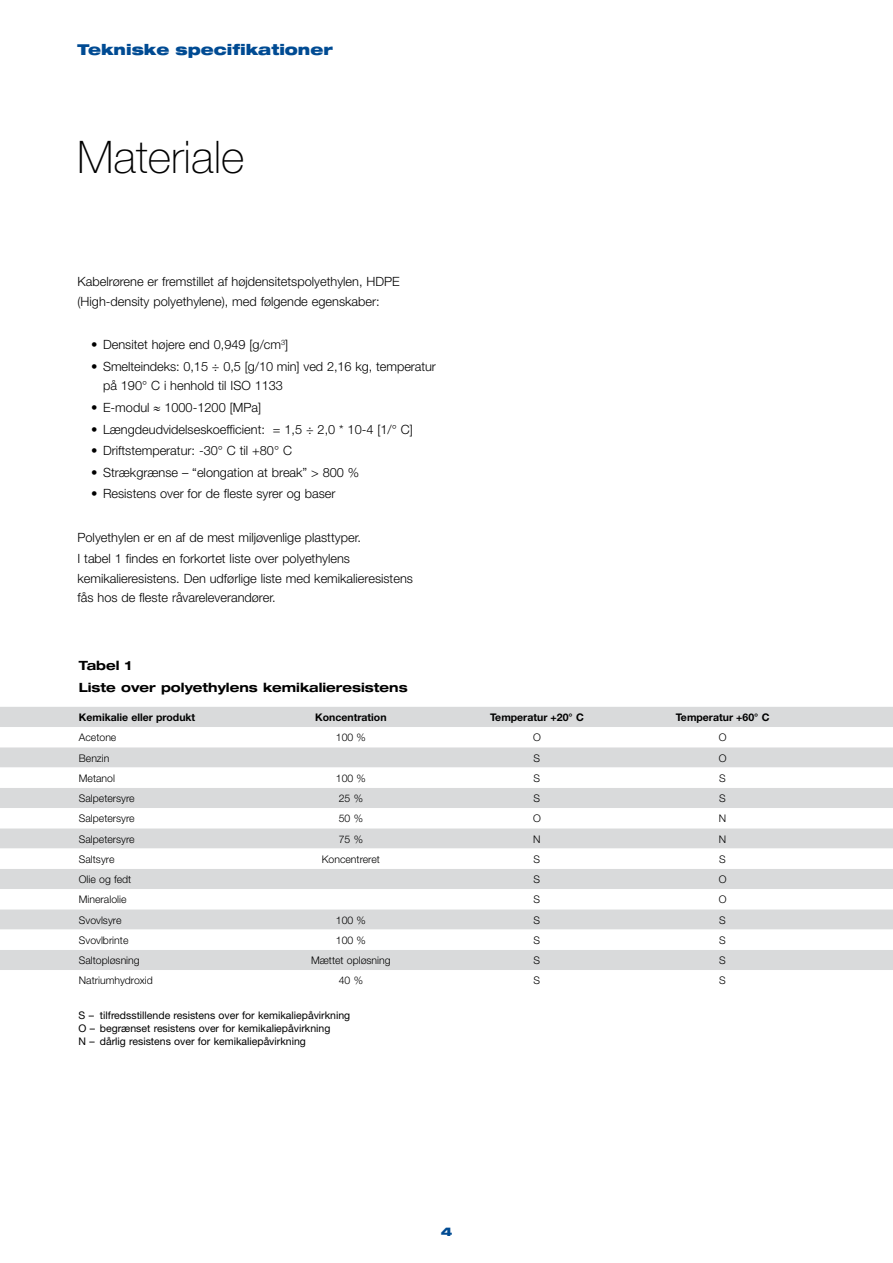
<style>
.page{position:relative;width:893px;height:1263px;background:#fff}
.page>*{position:absolute;margin:0;border:0;box-sizing:border-box;transform-origin:0 0}
.t1{font:100 45px "Helvetica Neue";color:#000}
.t2{font:900 expanded 15px "Helvetica Neue";color:#004b93}
.t3{font:300 12.75px/19.5px "Helvetica Neue";color:#000}
.t4{font:700 expanded 12.75px/21.6px "Helvetica Neue";color:#000}
.t5{font:900 expanded 12px "Helvetica Neue";color:#004b93}
.t6{font:300 10.5px "Helvetica Neue";color:#000}
.t7{font:10.5px/13px "Helvetica Neue";color:#000}
.t8{font:700 10.5px "Helvetica Neue";color:#000}
</style>
<div class="page">
<div style="left:0;top:707px;width:893px;height:20px;background:#d9dadb"></div>
<svg style="left:0;top:747px;width:893px;height:223px;fill:#d9dadb"></svg>
<p class="t2" style="left:78px;top:40px;width:257px">Tekniske specifikationer</p>
<h1 class="t1" style="left:77px;top:131px;width:169px">Materiale</h1>
<p class="t3" style="left:78px;top:272px;width:324px">Kabelrørene er fremstillet af højdensitetspolyethylen, HDPE (High-density polyethylene), med følgende egenskaber:</p>
<p class="t3" style="left:91px;top:335px;width:199px">• Densitet højere end 0,949 [g/cm<sup>3</sup>]</p>
<p class="t3" style="left:103px;top:356px;width:334px;text-indent:-12px">• Smelteindeks: 0,15 ÷ 0,5 [g/10 min] ved 2,16 kg, temperatur på 190° C i henhold til ISO 1133</p>
<p class="t3" style="left:91px;top:397px;width:172px">• E-modul ≈ 1000-1200 [MPa]</p>
<p class="t3" style="left:91px;top:419px;width:323px">• Længdeudvidelseskoefficient: = 1,5 ÷ 2,0 * 10-4 [1/° C]</p>
<p class="t3" style="left:91px;top:441px;width:202px">• Driftstemperatur: -30° C til +80° C</p>
<p class="t3" style="left:91px;top:462px;width:270px">• Strækgrænse – “elongation at break” &gt; 800 %</p>
<p class="t3" style="left:91px;top:484px;width:246px">• Resistens over for de fleste syrer og baser</p>
<p class="t3" style="left:78px;top:526px;width:285px;line-height:21.6px">Polyethylen er en af de mest miljøvenlige plasttyper.<br>I tabel 1 findes en forkortet liste over polyethylens</p>
<p class="t3" style="left:78px;top:568px;width:337px">kemikalieresistens. Den udførlige liste med kemikalieresistens fås hos de fleste råvareleverandører.</p>
<p class="t4" style="left:79px;top:654px;width:331px">Tabel 1<br>Liste over polyethylens kemikalieresistens</p>
<p class="t8" style="left:79px;top:711px;width:118px">Kemikalie eller produkt</p>
<p class="t8" style="left:315px;top:711px;width:73px">Koncentration</p>
<p class="t8" style="left:490px;top:711px;width:95px">Temperatur +20° C</p>
<p class="t8" style="left:676px;top:711px;width:95px">Temperatur +60° C</p>
<p class="t6" style="left:79px;top:731px;width:39px">Acetone</p>
<p class="t6" style="left:336px;top:731px;width:32px">100 %</p>
<p class="t6" style="left:533px;top:731px;width:9px">O</p>
<p class="t6" style="left:719px;top:731px;width:9px">O</p>
<p class="t6" style="left:79px;top:751px;width:32px">Benzin</p>
<p class="t6" style="left:534px;top:751px;width:8px">S</p>
<p class="t6" style="left:719px;top:751px;width:9px">O</p>
<p class="t6" style="left:79px;top:772px;width:38px">Metanol</p>
<p class="t6" style="left:336px;top:772px;width:32px">100 %</p>
<p class="t6" style="left:534px;top:772px;width:8px">S</p>
<p class="t6" style="left:719px;top:772px;width:8px">S</p>
<p class="t6" style="left:79px;top:792px;width:57px">Salpetersyre</p>
<p class="t6" style="left:339px;top:792px;width:26px">25 %</p>
<p class="t6" style="left:534px;top:792px;width:8px">S</p>
<p class="t6" style="left:719px;top:792px;width:8px">S</p>
<p class="t6" style="left:79px;top:812px;width:57px">Salpetersyre</p>
<p class="t6" style="left:339px;top:812px;width:26px">50 %</p>
<p class="t6" style="left:533px;top:812px;width:9px">O</p>
<p class="t6" style="left:719px;top:812px;width:9px">N</p>
<p class="t6" style="left:79px;top:832px;width:57px">Salpetersyre</p>
<p class="t6" style="left:339px;top:832px;width:26px">75 %</p>
<p class="t6" style="left:533px;top:832px;width:9px">N</p>
<p class="t6" style="left:719px;top:832px;width:9px">N</p>
<p class="t6" style="left:79px;top:853px;width:37px">Saltsyre</p>
<p class="t6" style="left:322px;top:853px;width:60px">Koncentreret</p>
<p class="t6" style="left:534px;top:853px;width:8px">S</p>
<p class="t6" style="left:719px;top:853px;width:8px">S</p>
<p class="t6" style="left:79px;top:873px;width:54px">Olie og fedt</p>
<p class="t6" style="left:534px;top:873px;width:8px">S</p>
<p class="t6" style="left:719px;top:873px;width:9px">O</p>
<p class="t6" style="left:79px;top:893px;width:49px">Mineralolie</p>
<p class="t6" style="left:534px;top:893px;width:8px">S</p>
<p class="t6" style="left:719px;top:893px;width:9px">O</p>
<p class="t6" style="left:79px;top:913px;width:44px">Svovlsyre</p>
<p class="t6" style="left:336px;top:913px;width:32px">100 %</p>
<p class="t6" style="left:534px;top:913px;width:8px">S</p>
<p class="t6" style="left:719px;top:913px;width:8px">S</p>
<p class="t6" style="left:79px;top:934px;width:51px">Svovlbrinte</p>
<p class="t6" style="left:336px;top:934px;width:32px">100 %</p>
<p class="t6" style="left:534px;top:934px;width:8px">S</p>
<p class="t6" style="left:719px;top:934px;width:8px">S</p>
<p class="t6" style="left:79px;top:954px;width:62px">Saltopløsning</p>
<p class="t6" style="left:311px;top:954px;width:81px">Mættet opløsning</p>
<p class="t6" style="left:534px;top:954px;width:8px">S</p>
<p class="t6" style="left:719px;top:954px;width:8px">S</p>
<p class="t6" style="left:79px;top:974px;width:76px">Natriumhydroxid</p>
<p class="t6" style="left:339px;top:974px;width:26px">40 %</p>
<p class="t6" style="left:534px;top:974px;width:8px">S</p>
<p class="t6" style="left:719px;top:974px;width:8px">S</p>
<p class="t7" style="left:79px;top:1009px;width:273px">S – tilfredsstillende resistens over for kemikaliepåvirkning<br>O – begrænset resistens over for kemikaliepåvirkning<br>N – dårlig resistens over for kemikaliepåvirkning</p>
<p class="t5" style="left:441px;top:1224px;width:13px">4</p>
</div>
